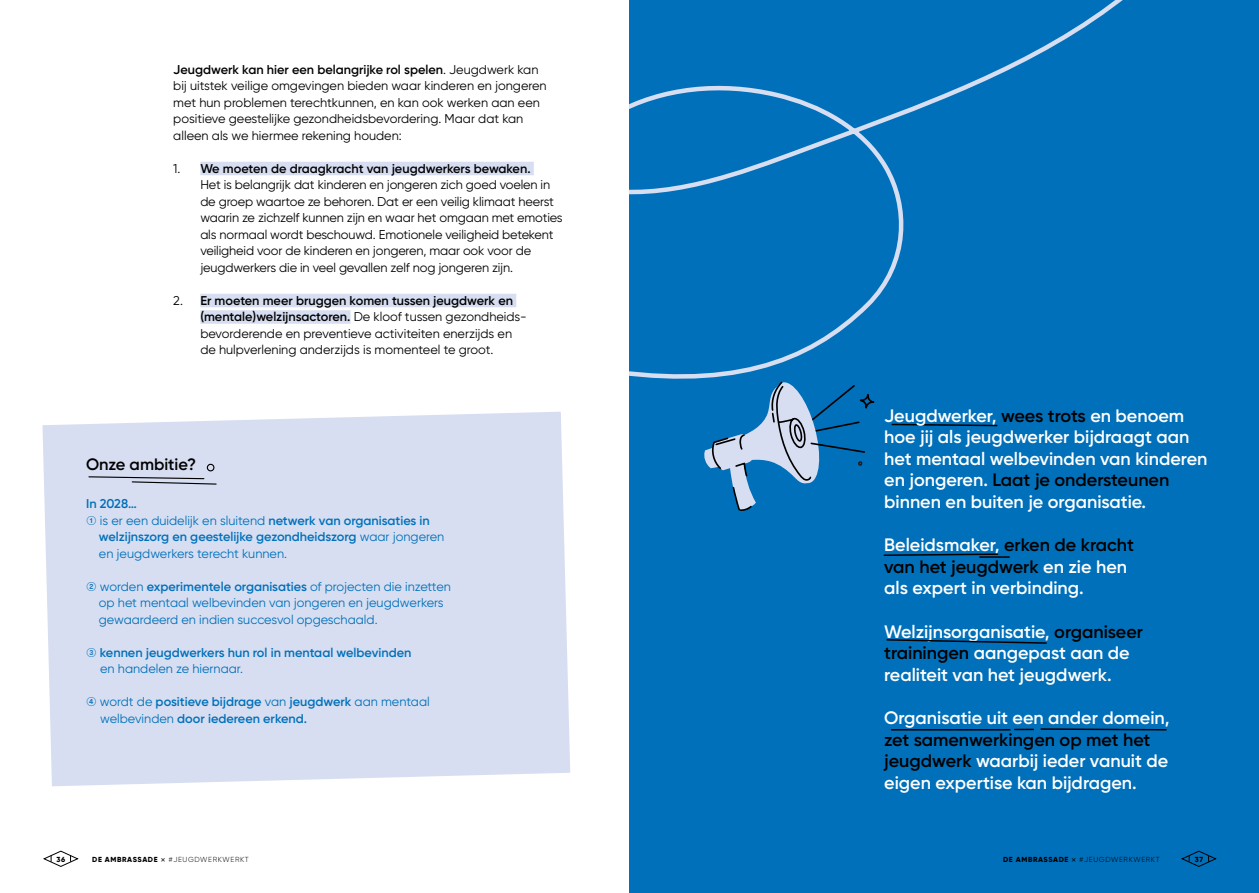
<style>
.page{position:relative;width:1259px;height:893px;background:#fff}
.page>*{position:absolute;margin:0;border:0;box-sizing:border-box;transform-origin:0 0}
.t1{font:600 18px/21.6px "Gilroy";color:#fff}
.t2{font:600 16.5px "Gilroy";color:#000}
.t3{font:12.75px/16.5px "Gilroy";letter-spacing:-.01em;color:#000}
.t4{font:12.75px/16.5px "Gilroy";color:#0070ba}
.t5{font:600 12.75px/16.5px "Gilroy";color:#0070ba}
.t6{font:300 7.35px "Gilroy";letter-spacing:.085em;color:#000}
.t7{font:800 7.35px "Gilroy";color:#000}
.s1{font-weight:600}
.s2{font-family:"Moderat"}
.s3{font-weight:400}
.s4{font-family:"Moderat";font-weight:400}
.s5{color:#000}
.s6{font-weight:800}
</style>
<div class="page">
<div style="left:42px;top:412px;width:528px;height:374px;background:#d7def1"></div>
<div style="left:200px;top:162px;width:334px;height:13px;background:#d7def1"></div>
<div style="left:200px;top:294px;width:316px;height:13px;background:#d7def1"></div>
<div style="left:200px;top:310px;width:150px;height:14px;background:#d7def1"></div>
<svg style="left:88px;top:476px;width:129px;height:9px"></svg>
<div style="left:207px;top:464px;width:7px;height:7px;border:1px solid #000;border-radius:50%"></div>
<div style="left:629px;top:0;width:630px;height:893px;background:#0070ba"></div>
<svg style="left:629px;top:0;width:494px;height:379px"></svg>
<svg style="left:704px;top:381px;width:162px;height:130px"></svg>
<div style="left:859px;top:394px;width:15px;height:15px;border:2px solid #000;border-radius:6px"></div>
<svg style="left:891px;top:423px;width:107px;height:4px"></svg>
<svg style="left:883px;top:553px;width:116px;height:4px"></svg>
<hr style="left:980px;top:556px;width:29px;height:2px;background:#000">
<svg style="left:886px;top:639px;width:161px;height:5px"></svg>
<hr style="left:891px;top:729px;width:119px;height:1px;background:#000">
<svg style="left:1040px;top:728px;width:127px;height:3px"></svg>
<svg style="left:1014px;top:729px;width:19px;height:1px"></svg>
<svg style="left:43px;top:850px;width:36px;height:17px"></svg>
<svg style="left:1181px;top:850px;width:36px;height:17px"></svg>
<p class="t3" style="left:173px;top:61px;width:375px"><span class="s1">Jeugdwerk kan hier een belangrijke rol spelen</span>. Jeugdwerk kan bij uitstek veilige omgevingen bieden waar kinderen en jongeren met hun problemen terechtkunnen, en kan ook werken aan een positieve geestelijke gezondheidsbevordering. Maar dat kan alleen als we hiermee rekening houden:</p>
<p class="t3" style="left:200px;top:160px;width:364px;text-indent:-27px">1. <span class="s1">We moeten de draagkracht van jeugdwerkers bewaken.<br></span>Het is belangrijk dat kinderen en jongeren zich goed voelen in de groep waartoe ze behoren. Dat er een veilig klimaat heerst waarin ze zichzelf kunnen zijn en waar het omgaan met emoties als normaal wordt beschouwd. Emotionele veiligheid betekent veiligheid voor de kinderen en jongeren, maar ook voor de jeugdwerkers die in veel gevallen zelf nog jongeren zijn.</p>
<p class="t3" style="left:200px;top:292px;width:328px;text-indent:-27px">2. <span class="s1">Er moeten meer bruggen komen tussen jeugdwerk en (mentale)welzijnsactoren.</span> De kloof tussen gezondheids&shy;bevorderende en preventieve activiteiten enerzijds en de hulpverlening anderzijds is momenteel te groot.</p>
<p class="t2" style="left:86px;top:454px;width:111px">Onze ambitie?</p>
<p class="t5" style="left:86px;top:496px;width:52px">In 2028…</p>
<p class="t4" style="left:86px;top:512px;width:345px"><span class="s2">➀</span> is er een duidelijk en sluitend <span class="s1">netwerk van organisaties in</span></p>
<p class="t5" style="left:99px;top:529px;width:347px">welzijnszorg en geestelijke gezondheidszorg <span class="s3">waar jongeren</span></p>
<p class="t4" style="left:99px;top:545px;width:190px">en jeugdwerkers terecht kunnen.</p>
<p class="t4" style="left:99px;top:578px;width:353px;text-indent:-13px"><span class="s2">➁</span> worden <span class="s1">experimentele organisaties</span> of projecten die inzetten op het mentaal welbevinden van jongeren en jeugdwerkers gewaardeerd en indien succesvol opgeschaald.</p>
<p class="t5" style="left:100px;top:644px;width:313px;text-indent:-14px"><span class="s4">➂</span> kennen jeugdwerkers hun rol in mentaal welbevinden <span class="s3">en handelen ze hiernaar.</span></p>
<p class="t5" style="left:100px;top:694px;width:331px;text-indent:-14px"><span class="s4">➃</span> <span class="s3">wordt de</span> positieve bijdrage <span class="s3">van</span> jeugdwerk <span class="s3">aan mentaal welbevinden</span> door iedereen erkend.</p>
<h1 class="t1" style="left:884px;top:404px;width:325px">Jeugdwerker, <span class="s5">wees trots</span> en benoem hoe jij als jeugdwerker bijdraagt aan het mentaal welbevinden van kinderen en jongeren. <span class="s5">Laat je ondersteunen </span>binnen en buiten je organisatie.</h1>
<h1 class="t1" style="left:884px;top:534px;width:251px">Beleidsmaker, <span class="s5">erken de kracht van het jeugdwerk</span> en zie hen als expert in verbinding.</h1>
<h1 class="t1" style="left:884px;top:620px;width:260px">Welzijnsorganisatie, <span class="s5">organiseer trainingen</span> aangepast aan de realiteit van het jeugdwerk.</h1>
<h1 class="t1" style="left:884px;top:707px;width:287px">Organisatie uit een ander domein,</h1>
<h1 class="t1" style="left:884px;top:728px;width:286px"><span class="s5">zet samenwerkingen op met het jeugdwerk</span> waarbij ieder vanuit de eigen expertise kan bijdragen.</h1>
<p class="t7" style="left:56px;top:854px;width:10px">36</p>
<p class="t6" style="left:92px;top:855px;width:158px"><span class="s6">DE AMBRASSADE</span> <span class="s4">×</span> #JEUGDWERKWERKT</p>
<p class="t6" style="left:1003px;top:855px;width:158px"><span class="s6">DE AMBRASSADE</span> <span class="s4">×</span> #JEUGDWERKWERKT</p>
<p class="t7" style="left:1194px;top:854px;width:10px">37</p>
</div>
